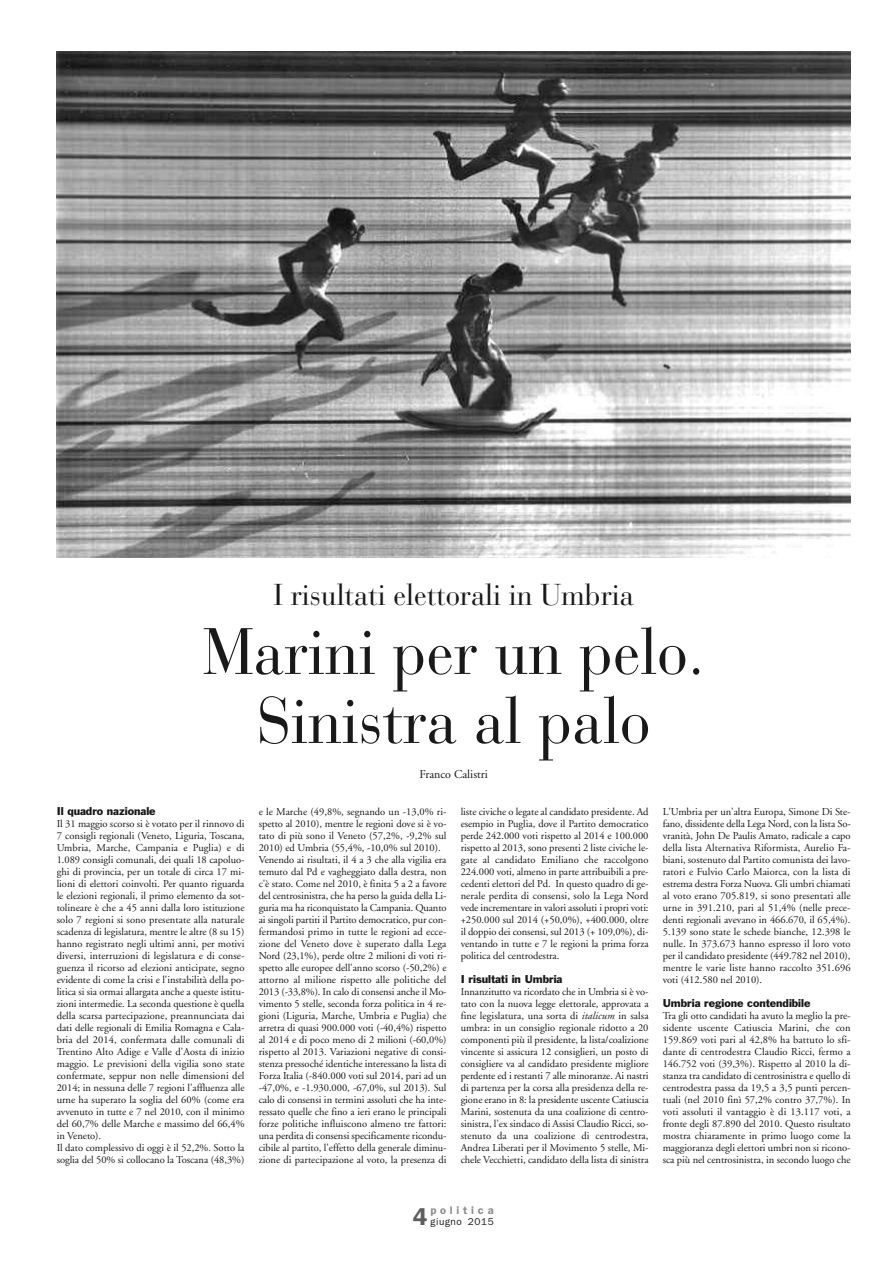
<style>
.page{position:relative;width:879px;height:1276px;background:#fff}
.page>*{position:absolute;margin:0;border:0;box-sizing:border-box;transform-origin:0 0}
.t1{font:65px/69px "Bauer Bodoni";color:#191919;text-align:center;scale:.94 1}
.t2{font:30px "Bauer Bodoni";color:#191919;scale:.95 1}
.t3{font:600 24.5px "Franklin Gothic";color:#5e5e5e}
.t4{font:12px "Adobe Garamond";color:#191919}
.t5{font:600 11.1px "Franklin Gothic";letter-spacing:.34em;color:#8c8c8c}
.t6{font:10.5px/12px "Adobe Garamond";color:#191919;text-align:justify}
.t7{font:10.5px "Franklin Gothic";letter-spacing:-.005em;color:#191919}
.t8{font:10px "Franklin Gothic";letter-spacing:.06em;color:#191919}
.s1{font-style:italic}
</style>
<div class="page">
<img style="left:57px;top:51px;width:793px;height:507px">
<h2 class="t2" style="left:273px;top:584px;width:381px">I risultati elettorali in Umbria</h2>
<h1 class="t1" style="left:203px;top:625px;width:535px">Marini per un pelo.<br>Sinistra al palo</h1>
<p class="t4" style="left:419px;top:769px;width:70px">Franco Calistri</p>
<p class="t7" style="left:57px;top:807px;width:100px">Il quadro nazionale</p>
<p class="t6" style="left:57px;top:818px;width:189px;text-align:left">Il 31 maggio scorso si è votato per il rinnovo di 7 consigli regionali (Veneto, Liguria, Toscana, Umbria, Marche, Campania e Puglia) e di 1.089 consigli comunali, dei quali 18 capoluo&shy;ghi di provincia, per un totale di circa 17 mi&shy;lioni di elettori coinvolti. Per quanto riguarda le elezioni regionali, il primo elemento da sot&shy;tolineare è che a 45 anni dalla loro istituzione solo 7 regioni si sono presentate alla naturale scadenza di legislatura, mentre le altre (8 su 15) hanno registrato negli ultimi anni, per motivi diversi, interruzioni di legislatura e di conse&shy;guenza il ricorso ad elezioni anticipate, segno evidente di come la crisi e l'instabilità della po&shy;litica si sia ormai allargata anche a queste istitu&shy;zioni intermedie. La seconda questione è quella della scarsa partecipazione, preannunciata dai dati delle regionali di Emilia Romagna e Cala&shy;bria del 2014, confermata dalle comunali di Trentino Alto Adige e Valle d'Aosta di inizio maggio. Le previsioni della vigilia sono state confermate, seppur non nelle dimensioni del 2014; in nessuna delle 7 regioni l'affluenza alle urne ha superato la soglia del 60% (come era avvenuto in tutte e 7 nel 2010, con il minimo del 60,7% delle Marche e massimo del 66,4% in Veneto).<br>Il dato complessivo di oggi è il 52,2%. Sotto la soglia del 50% si collocano la Toscana (48,3%)</p>
<p class="t6" style="left:259px;top:806px;width:189px;text-align:left">e le Marche (49,8%, segnando un -13,0% ri&shy;spetto al 2010), mentre le regioni dove si è vo&shy;tato di più sono il Veneto (57,2%, -9,2% sul 2010) ed Umbria (55,4%, -10,0% sul 2010).<br>Venendo ai risultati, il 4 a 3 che alla vigilia era temuto dal Pd e vagheggiato dalla destra, non c'è stato. Come nel 2010, è finita 5 a 2 a favore del centrosinistra, che ha perso la guida della Li&shy;guria ma ha riconquistato la Campania. Quanto ai singoli partiti il Partito democratico, pur con&shy;fermandosi primo in tutte le regioni ad ecce&shy;zione del Veneto dove è superato dalla Lega Nord (23,1%), perde oltre 2 milioni di voti ri&shy;spetto alle europee dell'anno scorso (-50,2%) e attorno al milione rispetto alle politiche del 2013 (-33,8%). In calo di consensi anche il Mo&shy;vimento 5 stelle, seconda forza politica in 4 re&shy;gioni (Liguria, Marche, Umbria e Puglia) che arretra di quasi 900.000 voti (-40,4%) rispetto al 2014 e di poco meno di 2 milioni (-60,0%) rispetto al 2013. Variazioni negative di consi&shy;stenza pressoché identiche interessano la lista di Forza Italia (-840.000 voti sul 2014, pari ad un -47,0%, e -1.930.000, -67,0%, sul 2013). Sul calo di consensi in termini assoluti che ha inte&shy;ressato quelle che fino a ieri erano le principali forze politiche influiscono almeno tre fattori: una perdita di consensi specificamente ricondu&shy;cibile al partito, l'effetto della generale diminu&shy;zione di partecipazione al voto, la presenza di</p>
<p class="t6" style="left:461px;top:806px;width:189px">liste civiche o legate al candidato presidente. Ad esempio in Puglia, dove il Partito democratico perde 242.000 voti rispetto al 2014 e 100.000 rispetto al 2013, sono presenti 2 liste civiche le&shy;gate al candidato Emiliano che raccolgono 224.000 voti, almeno in parte attribuibili a pre&shy;cedenti elettori del Pd. In questo quadro di ge&shy;nerale perdita di consensi, solo la Lega Nord vede incrementare in valori assoluti i propri voti: +250.000 sul 2014 (+50,0%), +400.000, oltre il doppio dei consensi, sul 2013 (+ 109,0%), di&shy;ventando in tutte e 7 le regioni la prima forza politica del centrodestra.</p>
<p class="t7" style="left:461px;top:975px;width:103px">I risultati in Umbria</p>
<p class="t6" style="left:461px;top:986px;width:189px">Innanzitutto va ricordato che in Umbria si è vo&shy;tato con la nuova legge elettorale, approvata a fine legislatura, una sorta di <span class="s1">italicum</span> in salsa umbra: in un consiglio regionale ridotto a 20 componenti più il presidente, la lista/coalizione vincente si assicura 12 consiglieri, un posto di consigliere va al candidato presidente migliore perdente ed i restanti 7 alle minoranze. Ai nastri di partenza per la corsa alla presidenza della re&shy;gione erano in 8: la presidente uscente Catiuscia Marini, sostenuta da una coalizione di centro&shy;sinistra, l'ex sindaco di Assisi Claudio Ricci, so&shy;stenuto da una coalizione di centrodestra, Andrea Liberati per il Movimento 5 stelle, Mi&shy;chele Vecchietti, candidato della lista di sinistra</p>
<p class="t6" style="left:663px;top:806px;width:189px">L'Umbria per un'altra Europa, Simone Di Ste&shy;fano, dissidente della Lega Nord, con la lista So&shy;vranità, John De Paulis Amato, radicale a capo della lista Alternativa Riformista, Aurelio Fa&shy;biani, sostenuto dal Partito comunista dei lavo&shy;ratori e Fulvio Carlo Maiorca, con la lista di estrema destra Forza Nuova. Gli umbri chiamati al voto erano 705.819, si sono presentati alle urne in 391.210, pari al 51,4% (nelle prece&shy;denti regionali avevano in 466.670, il 65,4%).<br>5.139 sono state le schede bianche, 12.398 le nulle. In 373.673 hanno espresso il loro voto per il candidato presidente (449.782 nel 2010), mentre le varie liste hanno raccolto 351.696 voti (412.580 nel 2010).</p>
<p class="t7" style="left:663px;top:999px;width:149px">Umbria regione contendibile</p>
<p class="t6" style="left:663px;top:1010px;width:189px">Tra gli otto candidati ha avuto la meglio la pre&shy;sidente uscente Catiuscia Marini, che con 159.869 voti pari al 42,8% ha battuto lo sfi&shy;dante di centrodestra Claudio Ricci, fermo a 146.752 voti (39,3%). Rispetto al 2010 la di&shy;stanza tra candidato di centrosinistra e quello di centrodestra passa da 19,5 a 3,5 punti percen&shy;tuali (nel 2010 finì 57,2% contro 37,7%). In voti assoluti il vantaggio è di 13.117 voti, a fronte degli 87.890 del 2010. Questo risultato mostra chiaramente in primo luogo come la maggioranza degli elettori umbri non si ricono&shy;sca più nel centrosinistra, in secondo luogo che</p>
<h3 class="t3" style="left:413px;top:1202px;width:16px">4</h3>
<p class="t5" style="left:430px;top:1203px;width:65px">politica</p>
<p class="t8" style="left:430px;top:1216px;width:65px">giugno 2015</p>
</div>
